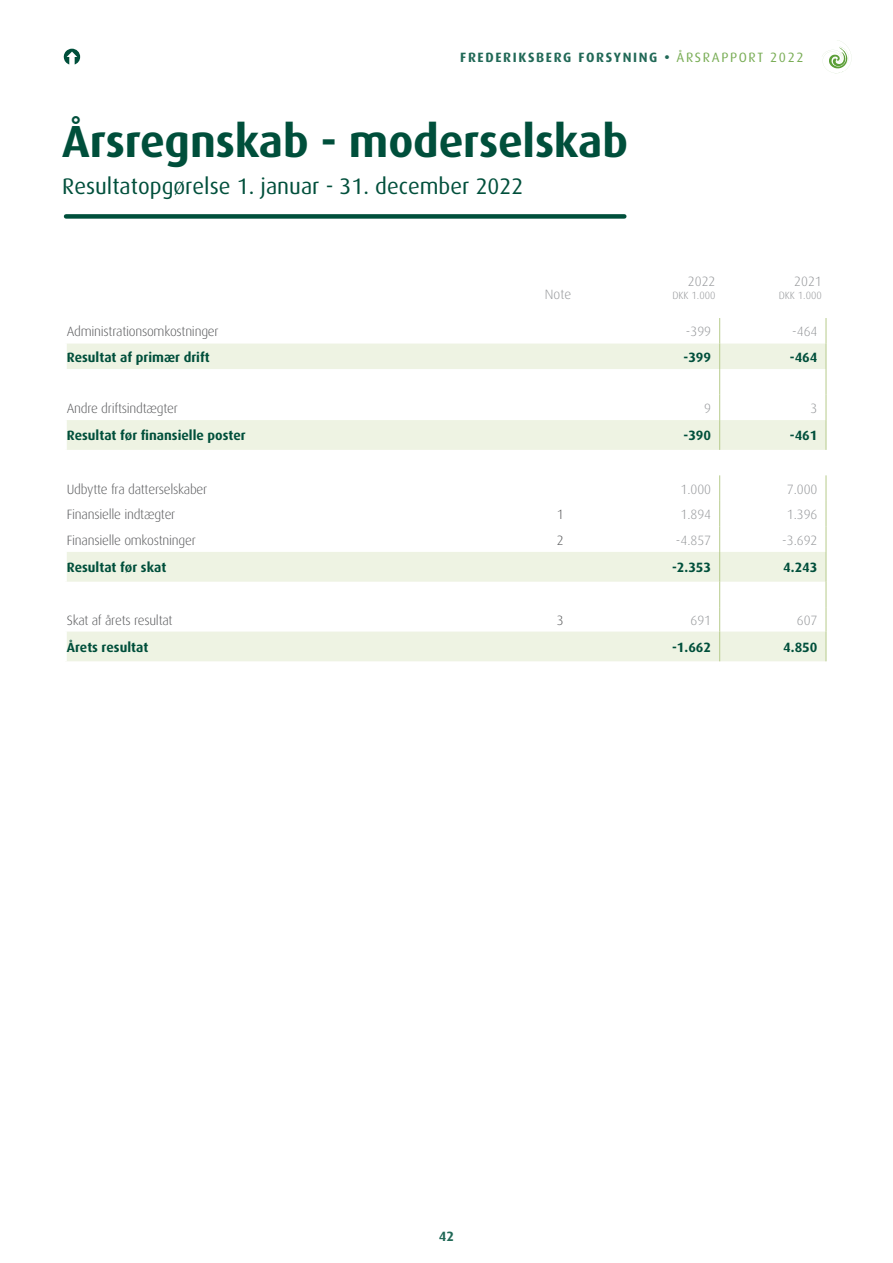
<style>
.page{position:relative;width:893px;height:1263px;background:#fff}
.page>*{position:absolute;margin:0;border:0;box-sizing:border-box;transform-origin:0 0}
._1_Rubrik{font:700 45px "Dax";letter-spacing:-.005em;color:#004f3b}
.head{font:22.5px "Dax";color:#004f3b}
.brødtekst_regnskab{font:300 13.5px "Dax";letter-spacing:-.02em;color:#57585a}
.mellemrubrik{font:700 13.5px "Dax";color:#004f3b}
.indeværende_år{font:300 13.5px "Dax";color:#939598}
.t1{font:700 13.5px "Dax";letter-spacing:.12em;color:#216957}
.Tabel_resultat{font:700 13.5px "Dax";color:#004f3b}
.indeværende_år-2{font:300 10.5px "Dax";color:#939598}
.s1{font-weight:400;color:#79ad55}
</style>
<div class="page">
<svg style="left:67px;top:344px;width:759px;height:317px"></svg>
<hr style="left:64px;top:393px;width:443px;height:3px;background:#fff">
<hr style="left:64px;top:474px;width:443px;height:3px;background:#fff">
<hr style="left:64px;top:499px;width:443px;height:3px;background:#fff">
<hr style="left:64px;top:525px;width:443px;height:3px;background:#fff">
<svg style="left:719px;top:318px;width:1px;height:102px"></svg>
<svg style="left:826px;top:318px;width:1px;height:102px"></svg>
<hr style="left:719px;top:420px;width:1px;height:30px;background:#b7cb8c">
<hr style="left:826px;top:420px;width:1px;height:30px;background:#b7cb8c">
<svg style="left:719px;top:475px;width:1px;height:77px"></svg>
<svg style="left:826px;top:475px;width:1px;height:77px"></svg>
<hr style="left:719px;top:552px;width:1px;height:30px;background:#b7cb8c">
<hr style="left:826px;top:552px;width:1px;height:30px;background:#b7cb8c">
<svg style="left:719px;top:582px;width:1px;height:79px"></svg>
<svg style="left:826px;top:582px;width:1px;height:79px"></svg>
<div style="left:66px;top:214px;width:558px;height:5px;background:#004f3b"></div>
<svg style="left:64px;top:49px;width:16px;height:15px"></svg>
<svg style="left:822px;top:40px;width:30px;height:33px"></svg>
<p class="t1" style="left:460px;top:50px;width:345px">FREDERIKSBERG FORSYNING • <span class="s1">ÅRSRAPPORT 2022</span></p>
<p class="_1_Rubrik" style="left:62px;top:116px;width:567px">Årsregnskab - moderselskab</p>
<p class="head" style="left:62px;top:174px;width:463px">Resultatopgørelse 1. januar - 31. december 2022</p>
<p class="indeværende_år" style="left:545px;top:287px;width:28px">Note</p>
<p class="indeværende_år" style="left:688px;top:274px;width:29px">2022</p>
<p class="indeværende_år-2" style="left:672px;top:289px;width:45px">DKK 1.000</p>
<p class="indeværende_år" style="left:794px;top:274px;width:29px">2021</p>
<p class="indeværende_år-2" style="left:779px;top:289px;width:45px">DKK 1.000</p>
<p class="brødtekst_regnskab" style="left:67px;top:324px;width:153px">Administrationsomkostninger</p>
<p class="indeværende_år" style="left:686px;top:324px;width:27px">-399</p>
<p class="indeværende_år" style="left:792px;top:324px;width:27px">-464</p>
<p class="mellemrubrik" style="left:67px;top:349px;width:144px">Resultat af primær drift</p>
<p class="Tabel_resultat" style="left:683px;top:349px;width:29px">-399</p>
<p class="Tabel_resultat" style="left:790px;top:349px;width:29px">-464</p>
<p class="brødtekst_regnskab" style="left:67px;top:401px;width:113px">Andre driftsindtægter</p>
<p class="indeværende_år" style="left:704px;top:401px;width:8px">9</p>
<p class="indeværende_år" style="left:811px;top:401px;width:8px">3</p>
<p class="mellemrubrik" style="left:67px;top:428px;width:180px">Resultat før finansielle poster</p>
<p class="Tabel_resultat" style="left:683px;top:428px;width:29px">-390</p>
<p class="Tabel_resultat" style="left:790px;top:428px;width:29px">-461</p>
<p class="brødtekst_regnskab" style="left:67px;top:481px;width:142px">Udbytte fra datterselskaber</p>
<p class="indeværende_år" style="left:680px;top:481px;width:32px">1.000</p>
<p class="indeværende_år" style="left:787px;top:481px;width:32px">7.000</p>
<p class="brødtekst_regnskab" style="left:67px;top:507px;width:110px">Finansielle indtægter</p>
<p class="brødtekst_regnskab" style="left:557px;top:507px;width:8px">1</p>
<p class="indeværende_år" style="left:680px;top:507px;width:32px">1.894</p>
<p class="indeværende_år" style="left:787px;top:507px;width:32px">1.396</p>
<p class="brødtekst_regnskab" style="left:67px;top:533px;width:131px">Finansielle omkostninger</p>
<p class="brødtekst_regnskab" style="left:557px;top:532px;width:8px">2</p>
<p class="indeværende_år" style="left:676px;top:532px;width:37px">‑4.857</p>
<p class="indeværende_år" style="left:782px;top:532px;width:37px">-3.692</p>
<p class="mellemrubrik" style="left:67px;top:560px;width:101px">Resultat før skat</p>
<p class="Tabel_resultat" style="left:672px;top:560px;width:41px">‑2.353</p>
<p class="Tabel_resultat" style="left:783px;top:560px;width:36px">4.243</p>
<p class="brødtekst_regnskab" style="left:67px;top:613px;width:107px">Skat af årets resultat</p>
<p class="brødtekst_regnskab" style="left:557px;top:613px;width:8px">3</p>
<p class="indeværende_år" style="left:690px;top:613px;width:22px">691</p>
<p class="indeværende_år" style="left:797px;top:613px;width:22px">607</p>
<p class="mellemrubrik" style="left:67px;top:639px;width:83px">Årets resultat</p>
<p class="Tabel_resultat" style="left:672px;top:639px;width:41px">‑1.662</p>
<p class="Tabel_resultat" style="left:783px;top:639px;width:36px">4.850</p>
<p class="t1" style="left:439px;top:1228px;width:17px">42</p>
</div>
